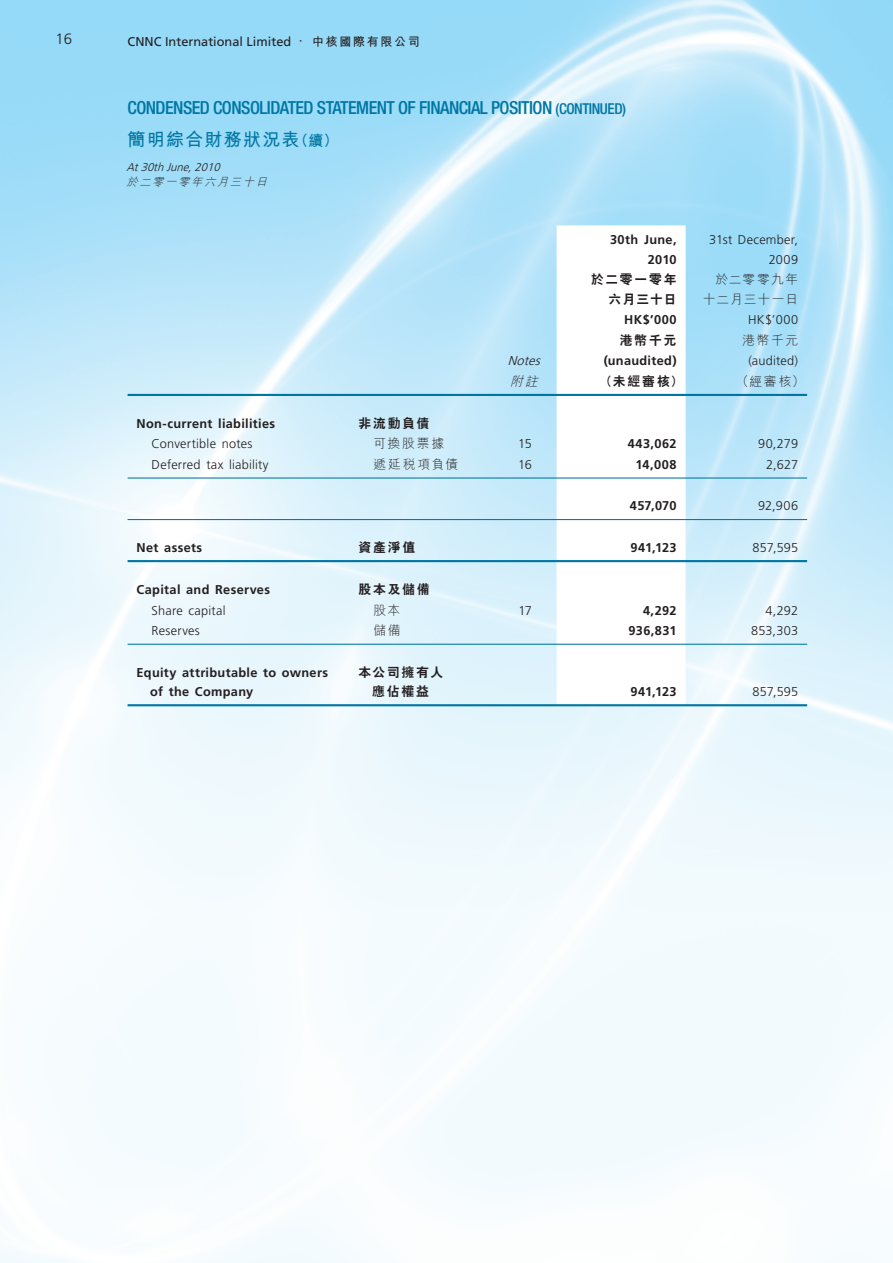
<style>
.page{position:relative;width:893px;height:1263px;background:#fff}
.page>*{position:absolute;margin:0;border:0;box-sizing:border-box;transform-origin:0 0}
.t1{font:500 condensed 18px "Helvetica Neue LT Std";letter-spacing:-.03em;color:#0076a3}
.t2{font:18px "M Hei HK Bold E Ten B5 H";letter-spacing:.07em;color:#0076a3}
.t3{font:300 15px "Frutiger LT Std";color:#231f20}
.t4{font:700 12.75px/19.5px "Frutiger LT Std";letter-spacing:.025em;color:#231f20;text-align:right}
.t5{font:300 12.75px/19.5px "Frutiger LT Std";letter-spacing:.015em;color:#231f20;text-align:right}
.t6{font:12.75px/19.5px "C Hei 2 HK Xbold E Ten B5 H";letter-spacing:.145em;color:#231f20;text-align:center}
.t7{font:12.75px "Frutiger LT Std";color:#231f20}
.t8{font:12.75px "M Hei HK Light E Ten B5 H";letter-spacing:.125em;color:#231f20}
.t9{font:12.75px/19.5px "M Hei HK Light E Ten B5 H";letter-spacing:.08em;color:#231f20;text-align:right}
.t10{font:12.75px/19.5px "C Hei 2 HK Xbold E Ten B5 H";letter-spacing:.12em;color:#231f20;text-align:right}
.t11{font:italic 300 12.75px "Frutiger LT Std";color:#231f20}
.t12{font:italic 12.75px "M Hei HK Light E Ten B5 H";color:#231f20}
.t13{font:italic 300 11.25px "Frutiger LT Std";color:#231f20}
.t14{font:italic 11.25px "M Hei HK Light E Ten B5 H";color:#231f20}
.s1{font-weight:300;font-size:16.5px}
.s2{font-family:"M Hei HK Bold E Ten B5 H";font-size:12px}
.s3{font-size:15px}
</style>
<div class="page">
<img style="left:0;top:0;width:893px;height:1263px">
<svg style="left:557px;top:225px;width:129px;height:479px"></svg>
<hr style="left:128px;top:394px;width:679px;height:2px;background:#0076a3">
<hr style="left:128px;top:704px;width:679px;height:2px;background:#0076a3">
<hr style="left:128px;top:644px;width:679px;height:1px;background:#0076a3">
<hr style="left:128px;top:560px;width:679px;height:2px;background:#0076a3">
<hr style="left:128px;top:519px;width:679px;height:1px;background:#0076a3">
<hr style="left:128px;top:477px;width:679px;height:1px;background:#0076a3">
<p class="t3" style="left:55px;top:33px;width:18px">16</p>
<p class="t7" style="left:128px;top:36px;width:294px">CNNC International Limited <span class="s1">·</span> <span class="s2">中核國際有限公司</span></p>
<h1 class="t1" style="left:128px;top:97px;width:500px">CONDENSED CONSOLIDATED STATEMENT OF FINANCIAL POSITION <span class="s3">(CONTINUED)</span></h1>
<h1 class="t2" style="left:128px;top:132px;width:212px">簡明綜合財務狀況表<span class="s3">（續）</span></h1>
<p class="t13" style="left:126px;top:162px;width:98px">At30th June,2010</p>
<p class="t14" style="left:126px;top:177px;width:145px">於二零一零年六月三十日</p>
<p class="t4" style="left:610px;top:231px;width:68px">30th June,<br>2010</p>
<p class="t5" style="left:709px;top:231px;width:90px">31st December,<br>2009</p>
<p class="t10" style="left:591px;top:271px;width:87px">於二零一零年六月三十日</p>
<p class="t9" style="left:703px;top:271px;width:97px">於二零零九年十二月三十一日</p>
<p class="t4" style="left:624px;top:311px;width:54px">HK$’000</p>
<p class="t5" style="left:748px;top:311px;width:51px">HK$’000</p>
<p class="t6" style="left:620px;top:332px;width:58px">港幣千元</p>
<p class="t8" style="left:742px;top:335px;width:57px">港幣千元</p>
<p class="t11" style="left:508px;top:356px;width:37px">Notes</p>
<p class="t4" style="left:604px;top:352px;width:74px">(unaudited)</p>
<p class="t5" style="left:748px;top:352px;width:51px">(audited)</p>
<p class="t12" style="left:510px;top:376px;width:32px">附註</p>
<p class="t6" style="left:600px;top:373px;width:85px">（未經審核）</p>
<p class="t8" style="left:736px;top:376px;width:70px">（經審核）</p>
<p class="t4" style="left:137px;top:415px;width:140px">Non-current liabilities</p>
<p class="t6" style="left:359px;top:415px;width:72px">非流動負債</p>
<p class="t5" style="left:152px;top:435px;width:102px">Convertible notes</p>
<p class="t8" style="left:374px;top:439px;width:72px">可換股票據</p>
<p class="t5" style="left:518px;top:435px;width:15px">15</p>
<p class="t4" style="left:628px;top:435px;width:50px">443,062</p>
<p class="t5" style="left:758px;top:435px;width:41px">90,279</p>
<p class="t5" style="left:152px;top:456px;width:119px">Deferred tax liability</p>
<p class="t8" style="left:374px;top:459px;width:86px">遞延稅項負債</p>
<p class="t5" style="left:518px;top:456px;width:15px">16</p>
<p class="t4" style="left:636px;top:456px;width:43px">14,008</p>
<p class="t5" style="left:766px;top:456px;width:34px">2,627</p>
<p class="t4" style="left:630px;top:497px;width:48px">457,070</p>
<p class="t5" style="left:758px;top:497px;width:41px">92,906</p>
<p class="t4" style="left:137px;top:539px;width:67px">Net assets</p>
<p class="t6" style="left:359px;top:539px;width:58px">資產淨值</p>
<p class="t4" style="left:630px;top:539px;width:48px">941,123</p>
<p class="t5" style="left:752px;top:539px;width:47px">857,595</p>
<p class="t4" style="left:137px;top:581px;width:135px">Capital and Reserves</p>
<p class="t6" style="left:359px;top:581px;width:72px">股本及儲備</p>
<p class="t5" style="left:152px;top:601px;width:75px">Share capital</p>
<p class="t8" style="left:374px;top:605px;width:28px">股本</p>
<p class="t5" style="left:518px;top:601px;width:15px">17</p>
<p class="t4" style="left:643px;top:601px;width:35px">4,292</p>
<p class="t5" style="left:765px;top:601px;width:34px">4,292</p>
<p class="t5" style="left:152px;top:622px;width:50px">Reserves</p>
<p class="t8" style="left:374px;top:625px;width:29px">儲備</p>
<p class="t4" style="left:628px;top:622px;width:50px">936,831</p>
<p class="t5" style="left:751px;top:622px;width:49px">853,303</p>
<p class="t4" style="left:150px;top:663px;width:180px;text-align:left;text-indent:-13px">Equity attributable to owners of the Company</p>
<p class="t6" style="left:359px;top:664px;width:86px">本公司擁有人應佔權益</p>
<p class="t4" style="left:631px;top:683px;width:48px">941,123</p>
<p class="t5" style="left:752px;top:683px;width:47px">857,595</p>
</div>
